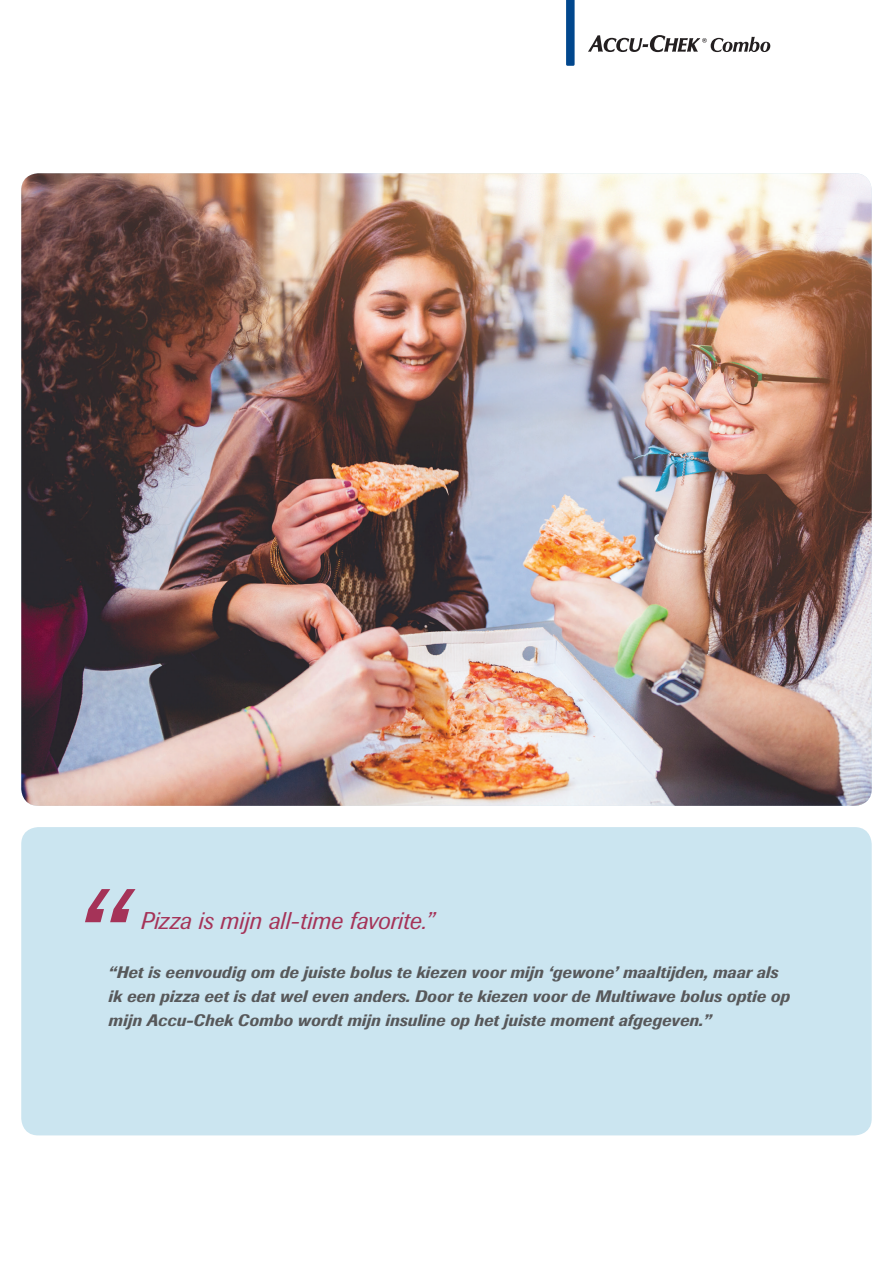
<style>
.page{position:relative;width:893px;height:1263px;background:#fff}
.page>*{position:absolute;margin:0;border:0;box-sizing:border-box;transform-origin:0 0}
.t1{font:italic 150px "Imago Pro";color:#a53358}
.t2{font:italic 24px "Imago Pro";letter-spacing:-.005em;color:#a53358}
.t3{font:italic 500 16.5px/24px "Imago Pro";letter-spacing:.01em;color:#57585a}
</style>
<div class="page">
<svg style="left:566px;top:0;width:9px;height:66px"></svg>
<svg style="left:588px;top:35px;width:182px;height:17px"></svg>
<img style="left:21px;top:173px;width:851px;height:633px">
<div style="left:21px;top:827px;width:851px;height:308px;background:#cbe5f0;border-radius:17px"></div>
<h1 class="t1" style="left:66px;top:845px;width:58px">“</h1>
<h2 class="t2" style="left:141px;top:905px;width:295px">Pizza is mijn all-time favorite.”</h2>
<p class="t3" style="left:109px;top:960px;width:683px">“Het is eenvoudig om de juiste bolus te kiezen voor mijn ‘gewone’ maaltijden, maar als ik een pizza eet is dat wel even anders. Door te kiezen voor de Multiwave bolus optie op mijn Accu-Chek Combo wordt mijn insuline op het juiste moment afgegeven.”</p>
</div>
